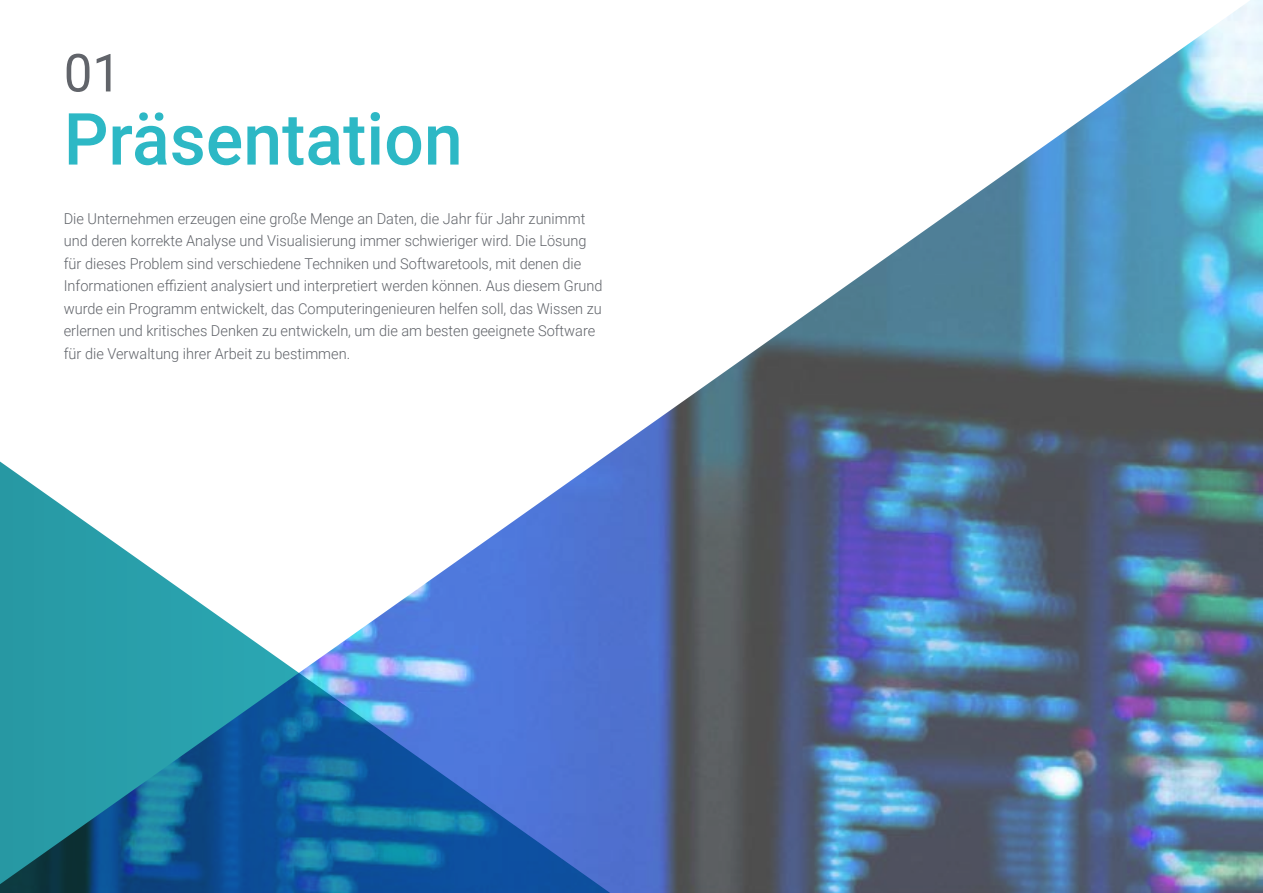
<style>
.page{position:relative;width:1263px;height:893px;background:#fff}
.page>*{position:absolute;margin:0;border:0;box-sizing:border-box;transform-origin:0 0}
.t1{font:500 72px "Roboto";color:#2db8c5}
.t2{font:52.5px "Roboto";color:#61646a}
.t3{font:300 15px/22.5px "Roboto";color:#61646a}
</style>
<div class="page">
<img style="left:620px;top:0;width:643px;height:893px">
<svg style="left:0;top:446px;width:640px;height:447px"></svg>
<h2 class="t2" style="left:64px;top:36px;width:59px">01</h2>
<h1 class="t1" style="left:64px;top:89px;width:400px">Präsentation</h1>
<p class="t3" style="left:64px;top:207px;width:540px">Die Unternehmen erzeugen eine große Menge an Daten, die Jahr für Jahr zunimmt und deren korrekte Analyse und Visualisierung immer schwieriger wird. Die Lösung für dieses Problem sind verschiedene Techniken und Softwaretools, mit denen die Informationen effizient analysiert und interpretiert werden können. Aus diesem Grund wurde ein Programm entwickelt, das Computeringenieuren helfen soll, das Wissen zu erlernen und kritisches Denken zu entwickeln, um die am besten geeignete Software für die Verwaltung ihrer Arbeit zu bestimmen.</p>
</div>
